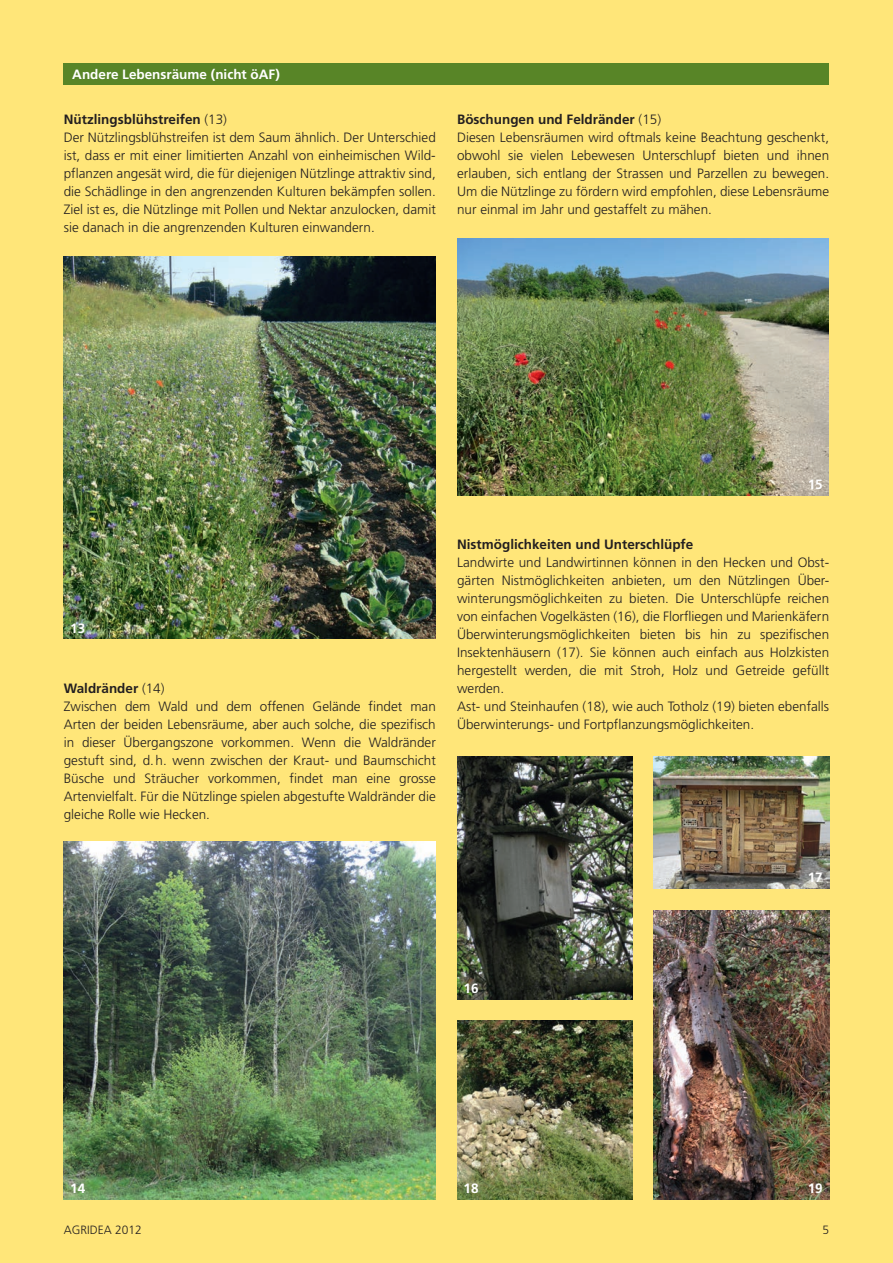
<style>
.page{position:relative;width:893px;height:1263px;background:#ffe679}
.page>*{position:absolute;margin:0;border:0;box-sizing:border-box;transform-origin:0 0}
._9_pt_light_franz{font:300 13.5px/18px "Frutiger";color:#231f20;text-align:justify}
._9_pt_light_franz-2{font:700 13.5px "Frutiger";color:#231f20}
._9_Pt_halbfett_franz{font:700 13.5px "Frutiger";color:#fff}
.C_Fliesstext{font:700 13.5px "Frutiger";color:#fff}
.t1{font:300 12px "Frutiger";color:#231f20}
.s1{font-weight:300}
</style>
<div class="page">
<img style="left:654px;top:757px;width:175px;height:131px">
<img style="left:457px;top:1020px;width:175px;height:179px">
<img style="left:654px;top:910px;width:175px;height:289px">
<div style="left:64px;top:64px;width:765px;height:21px;background:#588527"></div>
<img style="left:64px;top:256px;width:372px;height:383px">
<img style="left:64px;top:841px;width:372px;height:358px">
<img style="left:457px;top:757px;width:175px;height:242px">
<img style="left:457px;top:238px;width:372px;height:257px">
<p class="_9_Pt_halbfett_franz" style="left:72px;top:67px;width:209px">Andere Lebensräume (nicht öAF)</p>
<p class="_9_pt_light_franz-2" style="left:64px;top:111px;width:165px">Nützlingsblühstreifen <span class="s1">(13)</span></p>
<p class="_9_pt_light_franz" style="left:64px;top:128px;width:374px">Der Nützlingsblühstreifen ist dem Saum ähnlich. Der Unterschied ist, dass er mit einer limitierten Anzahl von einheimischen Wild&shy;pflanzen angesät wird, die für diejenigen Nützlinge attraktiv sind, die Schädlinge in den angrenzenden Kulturen bekämpfen sollen.<br>Ziel ist es, die Nützlinge mit Pollen und Nektar anzulocken, damit sie danach in die angrenzenden Kulturen einwandern.</p>
<p class="_9_pt_light_franz-2" style="left:457px;top:111px;width:206px">Böschungen und Feldränder <span class="s1">(15)</span></p>
<p class="_9_pt_light_franz" style="left:457px;top:128px;width:374px">Diesen Lebensräumen wird oftmals keine Beachtung geschenkt, obwohl sie vielen Lebewesen Unterschlupf bieten und ihnen erlauben, sich entlang der Strassen und Parzellen zu bewegen.<br>Um die Nützlinge zu fördern wird empfohlen, diese Lebensräume nur einmal im Jahr und gestaffelt zu mähen.</p>
<p class="C_Fliesstext" style="left:70px;top:620px;width:17px">13</p>
<p class="_9_pt_light_franz-2" style="left:64px;top:680px;width:102px">Waldränder <span class="s1">(14)</span></p>
<p class="_9_pt_light_franz" style="left:64px;top:697px;width:374px">Zwischen dem Wald und dem offenen Gelände findet man Arten der beiden Lebensräume, aber auch solche, die spezifisch in dieser Übergangszone vorkommen. Wenn die Waldränder gestuft sind, d.h. wenn zwischen der Kraut- und Baumschicht Büsche und Sträucher vorkommen, findet man eine grosse Artenvielfalt. Für die Nützlinge spielen abgestufte Waldränder die gleiche Rolle wie Hecken.</p>
<p class="C_Fliesstext" style="left:808px;top:476px;width:17px">15</p>
<p class="_9_pt_light_franz-2" style="left:457px;top:536px;width:238px">Nistmöglichkeiten und Unterschlüpfe</p>
<p class="_9_pt_light_franz" style="left:457px;top:553px;width:374px">Landwirte und Landwirtinnen können in den Hecken und Obst&shy;gärten Nistmöglichkeiten anbieten, um den Nützlingen Über&shy;winterungsmöglichkeiten zu bieten. Die Unterschlüpfe reichen von einfachen Vogelkästen (16), die Florfliegen und Marienkäfern Überwinterungsmöglichkeiten bieten bis hin zu spezifischen Insektenhäusern (17). Sie können auch einfach aus Holzkisten hergestellt werden, die mit Stroh, Holz und Getreide gefüllt werden.</p>
<p class="_9_pt_light_franz" style="left:457px;top:697px;width:374px">Ast- und Steinhaufen (18), wie auch Totholz (19) bieten ebenfalls<br>Überwinterungs- und Fortpflanzungsmöglichkeiten.</p>
<p class="C_Fliesstext" style="left:808px;top:870px;width:17px">17</p>
<p class="C_Fliesstext" style="left:463px;top:980px;width:17px">16</p>
<p class="C_Fliesstext" style="left:70px;top:1180px;width:17px">14</p>
<p class="C_Fliesstext" style="left:463px;top:1180px;width:17px">18</p>
<p class="C_Fliesstext" style="left:808px;top:1180px;width:17px">19</p>
<p class="t1" style="left:64px;top:1223px;width:80px">AGRIDEA 2012</p>
<p class="t1" style="left:822px;top:1223px;width:8px">5</p>
</div>
